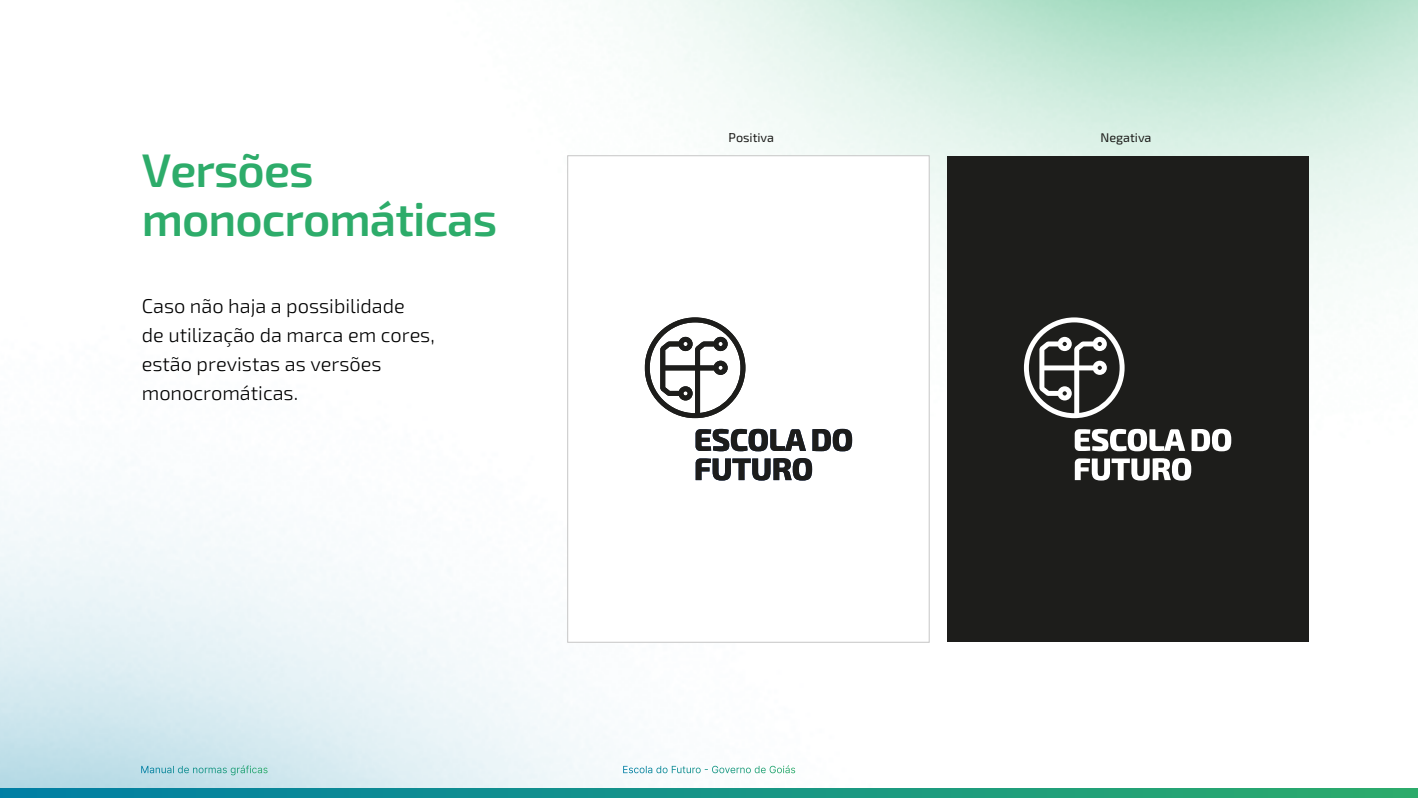
<style>
.page{position:relative;width:1418px;height:798px;background:#fff}
.page>*{position:absolute;margin:0;border:0;box-sizing:border-box;transform-origin:0 0}
.t1{font:600 47px/48.3px "Exo 2";letter-spacing:-.02em;color:#2dac6a}
.t2{font:300 20px/29px "Exo 2";color:#000}
.t3{font:12.6px "Exo 2";color:#1d1d1b}
</style>
<div class="page">
<img style="left:0;top:0;width:1417px;height:788px">
<svg style="left:141px;top:764px;width:126px;height:8px"></svg>
<svg style="left:656px;top:764px;width:133px;height:8px"></svg>
<svg style="left:0;top:788px;width:1417px;height:9px;background:#169487"></svg>
<div style="left:946px;top:156px;width:362px;height:485px;background:#1d1d1b"></div>
<div style="left:567px;top:155px;width:362px;height:487px;background:#fff;border:1px solid #c6c6c6"></div>
<svg style="left:644px;top:317px;width:101px;height:101px"></svg>
<svg style="left:695px;top:428px;width:111px;height:23px"></svg>
<svg style="left:812px;top:428px;width:40px;height:23px"></svg>
<svg style="left:695px;top:458px;width:117px;height:22px"></svg>
<svg style="left:1023px;top:317px;width:101px;height:101px"></svg>
<svg style="left:1074px;top:428px;width:111px;height:23px"></svg>
<svg style="left:1191px;top:428px;width:40px;height:23px"></svg>
<svg style="left:1074px;top:458px;width:117px;height:22px"></svg>
<h1 class="t1" style="left:142px;top:145px;width:357px">Versões monocromáticas</h1>
<p class="t2" style="left:142px;top:290px;width:294px">Caso não haja a possibilidade<br>de utilização da marca em cores, estão previstas as versões monocromáticas.</p>
<p class="t3" style="left:728px;top:128px;width:47px">Positiva</p>
<p class="t3" style="left:1100px;top:128px;width:52px">Negativa</p>
</div>
